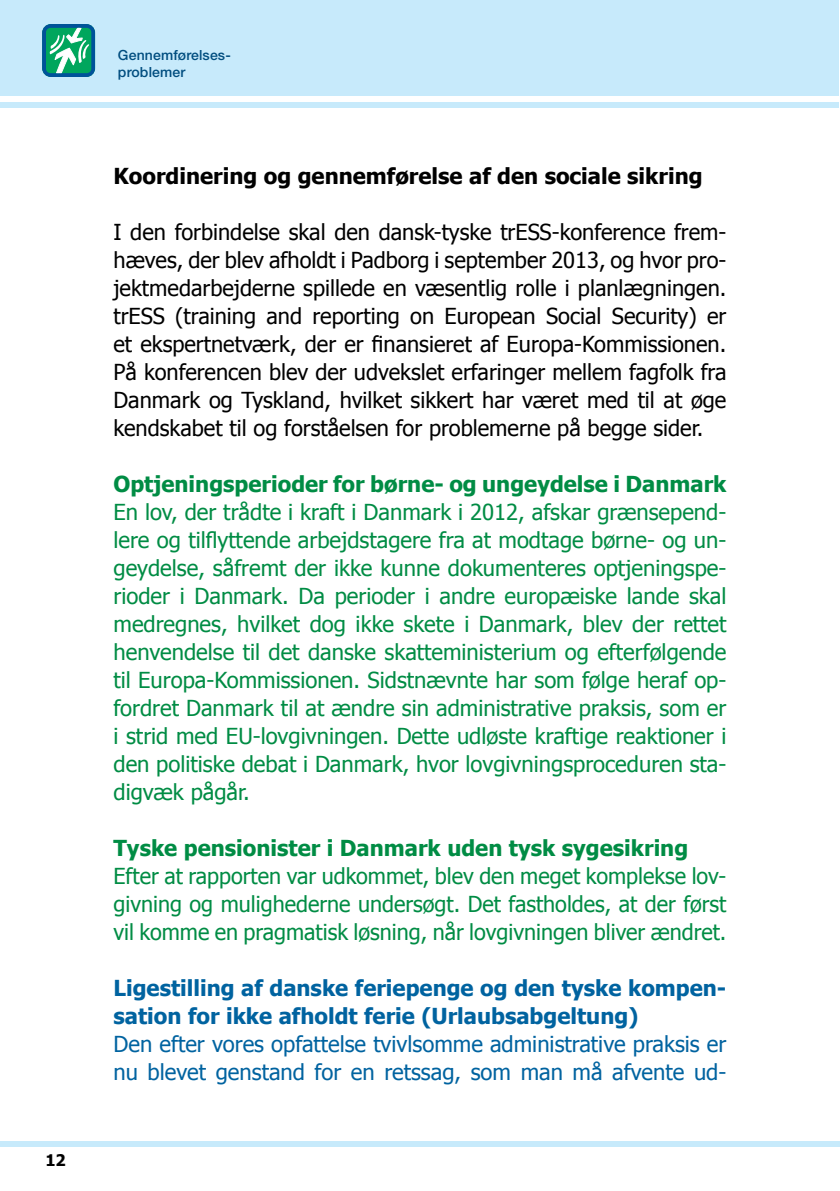
<style>
.page{position:relative;width:840px;height:1191px;background:#fff}
.page>*{position:absolute;margin:0;border:0;box-sizing:border-box;transform-origin:0 0}
.t1{font:22px/28px "Tahoma";color:#008c44;text-align:justify}
.t2{font:22px/28px "Tahoma";color:#000;text-align:justify}
.t3{font:22px/28px "Tahoma";color:#0063a0}
.t4{font:700 22px "Tahoma";color:#008c44}
.t5{font:700 22px/28px "Tahoma";color:#0063a0}
.t6{font:700 22px "Tahoma";color:#000}
.t7{font:700 16px "Tahoma";color:#000}
.t8{font:500 14px/16.8px "Helvetica Neue";letter-spacing:.01em;color:#004d7f}
</style>
<div class="page">
<div style="left:0;top:0;width:838px;height:96px;background:#c7eafb"></div>
<div style="left:0;top:102px;width:838px;height:5px;background:#c7eafb"></div>
<div style="left:0;top:1141px;width:839px;height:5px;background:#c7eafb"></div>
<svg style="left:42px;top:24px;width:53px;height:53px"></svg>
<p class="t7" style="left:45px;top:1149px;width:22px">12</p>
<p class="t8" style="left:118px;top:47px;width:114px">Gennemførelses&shy;problemer</p>
<p class="t6" style="left:113px;top:161px;width:590px">Koordinering og gennemførelse af den sociale sikring</p>
<p class="t2" style="left:113px;top:217px;width:614px">I den forbindelse skal den dansk-tyske trESS-konference frem&shy;hæves, der blev afholdt i Padborg i september 2013, og hvor pro&shy;jektmedarbejderne spillede en væsentlig rolle i planlægningen. trESS (training and reporting on European Social Security) er et ekspertnetværk, der er finansieret af Europa-Kommissionen.<br>På konferencen blev der udvekslet erfaringer mellem fagfolk fra Danmark og Tyskland, hvilket sikkert har været med til at øge kendskabet til og forståelsen for problemerne på begge sider.</p>
<p class="t4" style="left:113px;top:469px;width:614px">Optjeningsperioder for børne- og ungeydelse i Danmark</p>
<p class="t1" style="left:113px;top:497px;width:614px">En lov, der trådte i kraft i Danmark i 2012, afskar grænsepend&shy;lere og tilflyttende arbejdstagere fra at modtage børne- og un&shy;geydelse, såfremt der ikke kunne dokumenteres optjeningspe&shy;rioder i Danmark. Da perioder i andre europæiske lande skal medregnes, hvilket dog ikke skete i Danmark, blev der rettet henvendelse til det danske skatteministerium og efterfølgende til Europa-Kommissionen. Sidstnævnte har som følge heraf op&shy;fordret Danmark til at ændre sin administrative praksis, som er i strid med EU-lovgivningen. Dette udløste kraftige reaktioner i den politiske debat i Danmark, hvor lovgivningsproceduren sta&shy;digvæk pågår.</p>
<p class="t4" style="left:113px;top:833px;width:576px">Tyske pensionister i Danmark uden tysk sygesikring</p>
<p class="t1" style="left:113px;top:861px;width:614px">Efter at rapporten var udkommet, blev den meget komplekse lov&shy;givning og mulighederne undersøgt. Det fastholdes, at der først vil komme en pragmatisk løsning, når lovgivningen bliver ændret.</p>
<p class="t5" style="left:113px;top:973px;width:614px">Ligestilling af danske feriepenge og den tyske kompen&shy;sation for ikke afholdt ferie (Urlaubsabgeltung)</p>
<p class="t3" style="left:113px;top:1029px;width:614px">Den efter vores opfattelse tvivlsomme administrative praksis er nu blevet genstand for en retssag, som man må afvente ud-</p>
</div>
